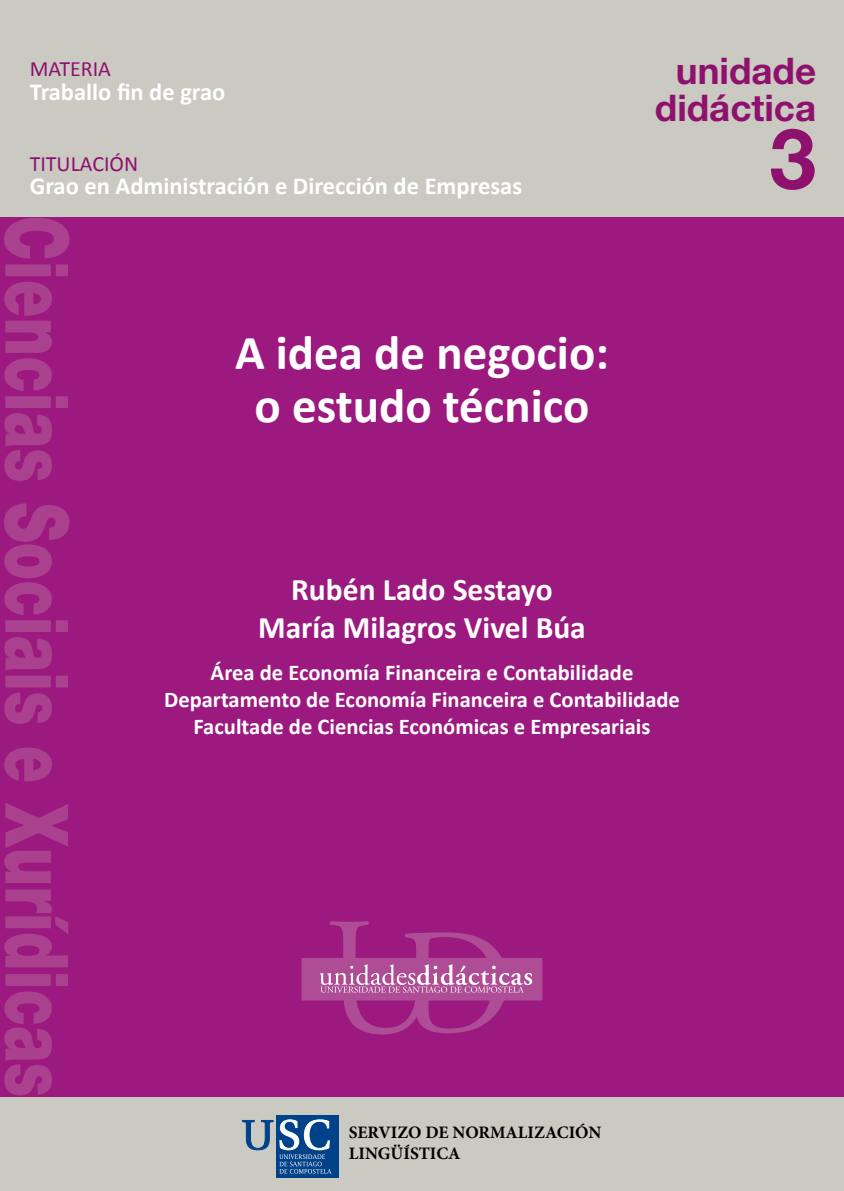
<style>
.page{position:relative;width:844px;height:1191px;background:#fff}
.page>*{position:absolute;margin:0;border:0;box-sizing:border-box;transform-origin:0 0}
.t1{font:900 87.5px "Helvetica Neue";letter-spacing:.005em;color:#a9418f;scale:.68 1}
.t2{font:700 84px "Helvetica Neue";color:#8f116e}
.TITULO{font:700 49px/52.5px "Calibri";color:#fff;text-align:center}
.t3{font:700 36.75px "Helvetica Neue";color:#8f116e}
.AUTORES{font:700 31.5px/37.8px "Calibri";color:#fff;text-align:center}
.t4{font:700 24.5px "Calibri";color:#fff}
.DPTO__FAC_etc{font:700 22.57px/27.1px "Calibri";color:#fff;text-align:center}
.t5{font:21.88px "Calibri";color:#8f116e}
.t6{font:700 17.5px/21px "Minion Pro";color:#000}
</style>
<div class="page">
<div style="left:0;top:0;width:843px;height:1191px;background:#cac9c2"></div>
<div style="left:0;top:217px;width:843px;height:880px;background:#9c1a7f"></div>
<div style="left:302px;top:958px;width:239px;height:42px;background:#ae4d95"></div>
<div style="left:302px;top:958px;width:240px;height:42px;border:1px solid #ae4d95"></div>
<svg style="left:320px;top:921px;width:212px;height:113px"></svg>
<div style="left:276px;top:1115px;width:63px;height:62px;background:#004289"></div>
<svg style="left:242px;top:1120px;width:31px;height:30px"></svg>
<svg style="left:279px;top:1119px;width:52px;height:54px"></svg>
<p class="t5" style="left:30px;top:55px;width:83px">MATERIA</p>
<p class="t4" style="left:30px;top:77px;width:197px">Traballo fin de grao</p>
<p class="t5" style="left:30px;top:150px;width:110px">TITULACIÓN</p>
<p class="t4" style="left:30px;top:170px;width:494px">Grao en Administración e Dirección de Empresas</p>
<p class="t3" style="left:675px;top:48px;width:142px">unidade</p>
<p class="t3" style="left:654px;top:85px;width:163px">didáctica</p>
<p class="t2" style="left:769px;top:107px;width:48px">3</p>
<p class="t1" style="left:89px;top:215px;width:1297px;rotate:90deg">Ciencias Sociais e Xurídicas</p>
<p class="TITULO" style="left:235px;top:327px;width:375px">A idea de negocio: o estudo técnico</p>
<p class="AUTORES" style="left:258px;top:571px;width:329px">Rubén Lado Sestayo<br>María Milagros Vivel Búa</p>
<p class="DPTO__FAC_etc" style="left:164px;top:659px;width:517px">Área de Economía Financeira e Contabilidade<br>Departamento de Economía Financeira e Contabilidade<br>Facultade de Ciencias Económicas e Empresariais</p>
<p class="t6" style="left:349px;top:1123px;width:254px">SERVIZO DE NORMALIZACIÓN<br>LINGÜÍSTICA</p>
</div>
